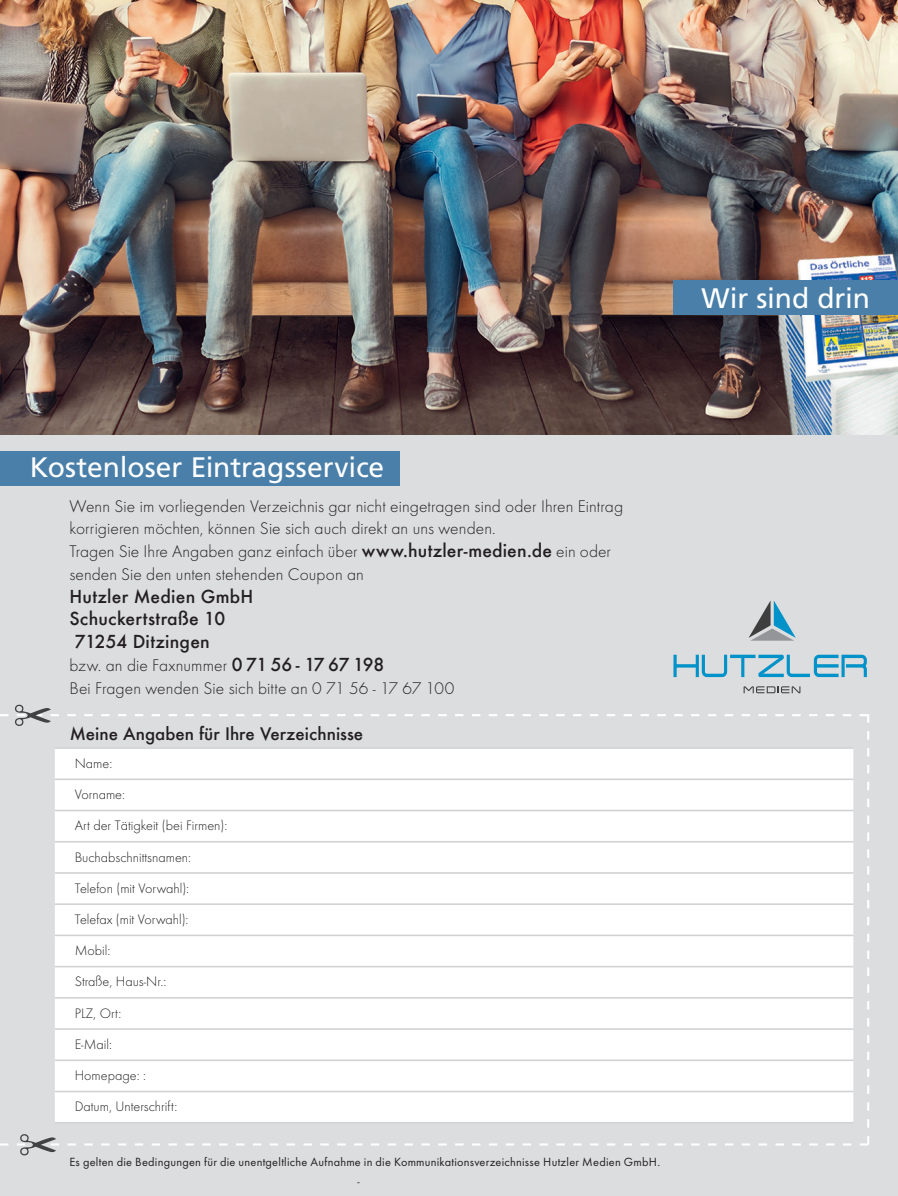
<style>
.page{position:relative;width:898px;height:1196px;background:#fff}
.page>*{position:absolute;margin:0;border:0;box-sizing:border-box;transform-origin:0 0}
.t1{font:28.18px "Frutiger";letter-spacing:-.005em;color:#fff}
.t2{font:300 17.5px/22.8px "Futura";letter-spacing:.005em;color:#231f20}
.t3{font:500 17.5px/22.8px "Futura";letter-spacing:.015em;color:#231f20}
.t4{font:500 16.8px "Futura";color:#231f20}
.t5{font:300 14.17px "Futura";color:#231f20}
.t6{font:12.25px "Futura T";letter-spacing:.02em;color:#231f20}
.t7{font:8.58px "Arial";color:#231f20}
.s1{font-weight:500}
.s2{font-weight:300}
</style>
<div class="page">
<div style="left:0;top:433px;width:898px;height:763px;background:#dcdddf"></div>
<img style="left:0;top:0;width:897px;height:435px">
<div style="left:673px;top:280px;width:225px;height:35px;background:#497fa9"></div>
<div style="left:0;top:451px;width:399px;height:35px;background:#497fa9"></div>
<svg style="left:0;top:704px;width:869px;height:451px"></svg>
<svg style="left:749px;top:601px;width:47px;height:39px"></svg>
<svg style="left:743px;top:686px;width:57px;height:7px"></svg>
<svg style="left:673px;top:654px;width:194px;height:23px"></svg>
<p class="t1" style="left:701px;top:282px;width:170px">Wir sind drin</p>
<p class="t1" style="left:30px;top:451px;width:356px">Kostenloser Eintragsservice</p>
<p class="t2" style="left:69px;top:494px;width:555px">Wenn Sie im vorliegenden Verzeichnis gar nicht eingetragen sind oder Ihren Eintrag korrigieren möchten, können Sie sich auch direkt an uns wenden.</p>
<p class="t2" style="left:69px;top:540px;width:543px">Tragen Sie Ihre Angaben ganz einfach über <span class="s1">www.hutzler-medien.de</span> ein oder senden Sie den unten stehenden Coupon an</p>
<p class="t3" style="left:69px;top:584px;width:185px">Hutzler Medien GmbH</p>
<p class="t3" style="left:69px;top:607px;width:157px">Schuckertstraße 10</p>
<p class="t3" style="left:69px;top:630px;width:316px;text-indent:5px">71254 Ditzingen<br><span class="s2">bzw. an die Faxnummer</span> 0 71 56 - 17 67 198</p>
<p class="t2" style="left:69px;top:676px;width:386px">Bei Fragen wenden Sie sich bitte an 0 71 56 - 17 67 100</p>
<p class="t4" style="left:70px;top:722px;width:295px">Meine Angaben für Ihre Verzeichnisse</p>
<p class="t5" style="left:75px;top:755px;width:39px">Name:</p>
<p class="t5" style="left:75px;top:786px;width:52px">Vorname:</p>
<p class="t5" style="left:75px;top:817px;width:154px">Art der Tätigkeit (bei Firmen):</p>
<p class="t5" style="left:75px;top:849px;width:118px">Buchabschnittsnamen:</p>
<p class="t5" style="left:75px;top:880px;width:116px">Telefon (mit Vorwahl):</p>
<p class="t5" style="left:75px;top:911px;width:115px">Telefax (mit Vorwahl):</p>
<p class="t5" style="left:75px;top:942px;width:37px">Mobil:</p>
<p class="t5" style="left:75px;top:973px;width:93px">Straße, Haus-Nr.:</p>
<p class="t5" style="left:75px;top:1005px;width:48px">PLZ, Ort:</p>
<p class="t5" style="left:75px;top:1036px;width:39px">E-Mail:</p>
<p class="t5" style="left:75px;top:1067px;width:73px">Homepage: :</p>
<p class="t5" style="left:75px;top:1098px;width:104px">Datum, Unterschrift:</p>
<p class="t6" style="left:69px;top:1154px;width:592px">Es gelten die Bedingungen für die unentgeltliche Aufnahme in die Kommunikationsverzeichnisse Hutzler Medien GmbH.</p>
<p class="t7" style="left:357px;top:1176px;width:4px">-</p>
</div>
